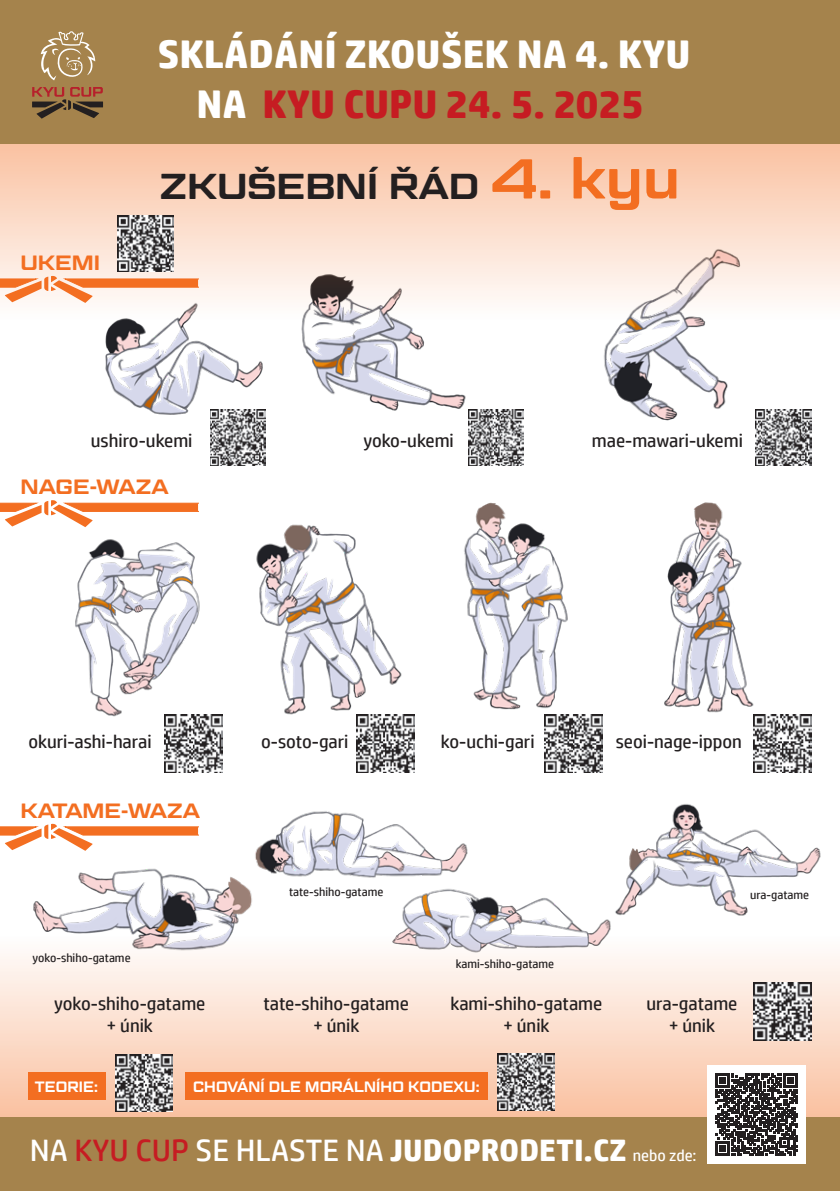
<style>
.page{position:relative;width:840px;height:1191px;background:#fff}
.page>*{position:absolute;margin:0;border:0;box-sizing:border-box;transform-origin:0 0}
.t1{font:700 40px "HP Simplified";color:#fff;scale:1.05 1}
.t2{font:700 40px "HP Simplified";color:#c61c22;scale:1.05 1}
.t3{font:600 36px "Geom Graphic W03";color:#231f20}
.t4{font:700 31px "HP Simplified";color:#fff;scale:1.05 1}
.t5{font:600 20.6px "Geom Graphic W03";color:#f36e21}
.t6{font:18.6px/22.2px "HP Simplified";color:#231f20;text-align:center}
.t7{font:600 15px "Geom Graphic W03";letter-spacing:.01em;color:#fff;scale:.9 1}
.t8{font:12px "HP Simplified";color:#231f20}
.s1{color:#fff}
.s2{font-size:56px;color:#f36e21}
.s3{font-weight:400}
.s4{font-weight:400;color:#c61c22}
.s5{font-weight:400;font-size:16px}
</style>
<div class="page">
<img style="left:604px;top:336px;width:180px;height:85px">
<img style="left:302px;top:336px;width:169px;height:75px">
<img style="left:75px;top:539px;width:125px;height:185px">
<img style="left:464px;top:502px;width:104px;height:208px">
<img style="left:664px;top:502px;width:90px;height:211px">
<img style="left:105px;top:336px;width:161px;height:97px">
<img style="left:33px;top:868px;width:219px;height:50px">
<img style="left:255px;top:811px;width:213px;height:67px">
<img style="left:402px;top:888px;width:168px;height:30px">
<img style="left:256px;top:524px;width:146px;height:191px">
<img style="left:615px;top:804px;width:206px;height:112px">
<svg style="left:0;top:144px;width:839px;height:192px"></svg>
<svg style="left:0;top:918px;width:839px;height:199px"></svg>
<div style="left:0;top:0;width:839px;height:144px;background:#a5834c"></div>
<div style="left:0;top:1117px;width:839px;height:74px;background:#a5834c"></div>
<div style="left:28px;top:1072px;width:78px;height:27px;background:#f36e21"></div>
<div style="left:185px;top:1072px;width:302px;height:27px;background:#f36e21"></div>
<svg style="left:0;top:276px;width:198px;height:27px"></svg>
<svg style="left:0;top:500px;width:198px;height:27px"></svg>
<svg style="left:0;top:823px;width:198px;height:28px"></svg>
<svg style="left:32px;top:87px;width:71px;height:32px"></svg>
<svg style="left:40px;top:31px;width:55px;height:49px"></svg>
<div style="left:706px;top:1065px;width:99px;height:99px;background:#fff"></div>
<svg style="left:715px;top:1073px;width:82px;height:83px"></svg>
<img style="left:115px;top:1054px;width:57px;height:57px">
<img style="left:496px;top:1053px;width:58px;height:57px">
<img style="left:165px;top:714px;width:58px;height:58px">
<img style="left:356px;top:714px;width:58px;height:58px">
<img style="left:544px;top:714px;width:58px;height:58px">
<img style="left:753px;top:714px;width:58px;height:58px">
<img style="left:753px;top:982px;width:58px;height:58px">
<img style="left:117px;top:215px;width:56px;height:56px">
<img style="left:210px;top:410px;width:55px;height:55px">
<img style="left:467px;top:410px;width:56px;height:55px">
<img style="left:755px;top:410px;width:56px;height:55px">
<p class="t5" style="left:20px;top:250px;width:81px">UKEMI</p>
<p class="t1" style="left:157px;top:31px;width:509px">SKLÁDÁNÍ ZKOUŠEK NA 4. KYU</p>
<p class="t2" style="left:196px;top:81px;width:427px"><span class="s1">NA</span> KYU CUPU 24. 5. 2025</p>
<p class="t3" style="left:160px;top:164px;width:521px">ZKUŠEBNÍ ŘÁD <span class="s2">4. kyu</span></p>
<p class="t6" style="left:91px;top:429px;width:103px">ushiro-ukemi</p>
<p class="t6" style="left:363px;top:429px;width:92px">yoko-ukemi</p>
<p class="t6" style="left:591px;top:429px;width:152px">mae-mawari-ukemi</p>
<p class="t5" style="left:20px;top:474px;width:149px">NAGE-WAZA</p>
<p class="t6" style="left:28px;top:730px;width:125px">okuri-ashi-harai</p>
<p class="t5" style="left:20px;top:798px;width:181px">KATAME-WAZA</p>
<p class="t6" style="left:261px;top:730px;width:89px">o-soto-gari</p>
<p class="t6" style="left:440px;top:730px;width:95px">ko-uchi-gari</p>
<p class="t6" style="left:615px;top:730px;width:128px">seoi-nage-ippon</p>
<p class="t8" style="left:289px;top:885px;width:96px">tate-shiho-gatame</p>
<p class="t8" style="left:749px;top:888px;width:60px">ura-gatame</p>
<p class="t8" style="left:33px;top:950px;width:99px">yoko-shiho-gatame</p>
<p class="t8" style="left:455px;top:957px;width:100px">kami-shiho-gatame</p>
<p class="t6" style="left:54px;top:991px;width:153px">yoko-shiho-gatame + únik</p>
<p class="t6" style="left:450px;top:991px;width:153px">kami-shiho-gatame</p>
<p class="t6" style="left:263px;top:991px;width:147px">tate-shiho-gatame</p>
<p class="t6" style="left:313px;top:1014px;width:48px">+ únik</p>
<p class="t6" style="left:503px;top:1014px;width:48px">+ únik</p>
<p class="t7" style="left:35px;top:1077px;width:72px">TEORIE:</p>
<p class="t7" style="left:193px;top:1077px;width:320px">CHOVÁNÍ DLE MORÁLNÍHO KODEXU:</p>
<p class="t6" style="left:646px;top:991px;width:92px">ura-gatame</p>
<p class="t6" style="left:668px;top:1014px;width:48px">+ únik</p>
<p class="t4" style="left:30px;top:1132px;width:636px"><span class="s3">NA</span> <span class="s4">KYU CUP</span> <span class="s3">SE HLASTE NA</span> JUDOPRODETI.CZ <span class="s5">nebo zde:</span></p>
</div>
